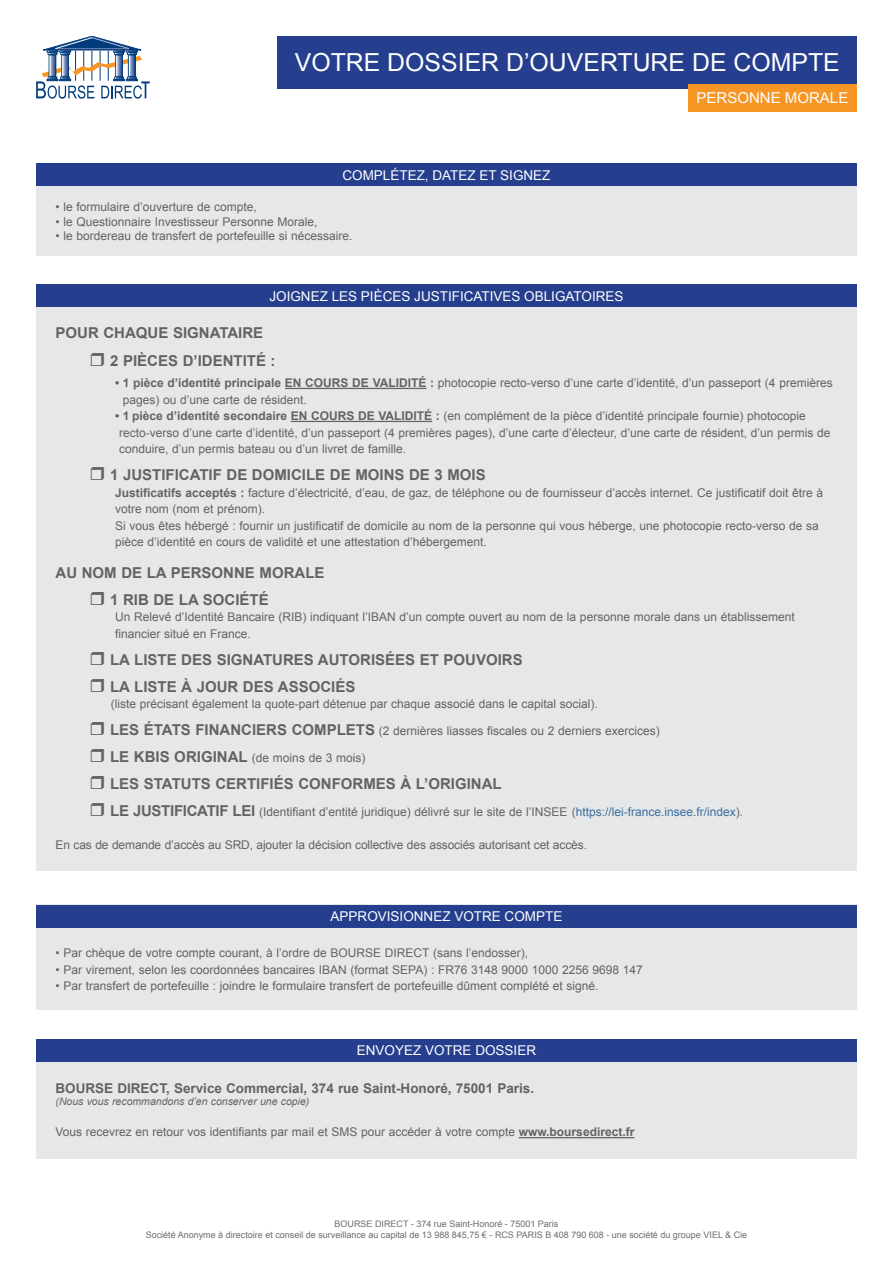
<style>
.page{position:relative;width:893px;height:1263px;background:#fff}
.page>*{position:absolute;margin:0;border:0;box-sizing:border-box;transform-origin:0 0}
.t1{font:24.9px "Arial";color:#fff}
.t2{font:700 15px/27px "Arial";color:#636366}
.t3{font:15px "Arial";color:#fff}
.t4{font:13.5px "Arial";color:#fff}
.t5{font:700 13.5px "Arial";color:#636366}
.t6{font:12px/16.5px "Arial";color:#636366}
.t7{font:700 12px "Arial";color:#636366}
.t8{font:italic 10.5px "Arial";color:#636366}
.t9{font:9px/10.8px "Arial";color:#6c6d70;text-align:center}
.s1{font-weight:700}
.s2{font-weight:700;font-size:15px}
.s3{color:#3b709f}
</style>
<div class="page">
<svg style="left:36px;top:36px;width:114px;height:63px"></svg>
<div style="left:278px;top:36px;width:579px;height:52px;background:#253f8e"></div>
<div style="left:688px;top:84px;width:169px;height:28px;background:#f79525"></div>
<div style="left:36px;top:164px;width:821px;height:92px;background:#e6e7e9"></div>
<div style="left:36px;top:164px;width:821px;height:22px;background:#253f8e"></div>
<div style="left:36px;top:284px;width:821px;height:586px;background:#e6e7e9"></div>
<hr style="left:285px;top:388px;width:141px;height:1px;background:#636366">
<hr style="left:291px;top:421px;width:141px;height:1px;background:#636366">
<div style="left:36px;top:284px;width:821px;height:23px;background:#253f8e"></div>
<div style="left:36px;top:905px;width:821px;height:105px;background:#e6e7e9"></div>
<div style="left:36px;top:905px;width:821px;height:22px;background:#253f8e"></div>
<div style="left:36px;top:1044px;width:821px;height:115px;background:#e6e7e9"></div>
<hr style="left:519px;top:1137px;width:115px;height:1px;background:#636366">
<div style="left:36px;top:1039px;width:821px;height:22px;background:#253f8e"></div>
<p class="t1" style="left:295px;top:46px;width:547px">VOTRE DOSSIER D’OUVERTURE DE COMPTE</p>
<p class="t3" style="left:697px;top:88px;width:153px">PERSONNE MORALE</p>
<p class="t4" style="left:342px;top:166px;width:210px">COMPLÉTEZ, DATEZ ET SIGNEZ</p>
<p class="t6" style="left:55px;top:199px;width:203px">• le formulaire d’ouverture de compte,</p>
<p class="t6" style="left:55px;top:213px;width:263px">• le Questionnaire Investisseur Personne Morale,</p>
<p class="t6" style="left:55px;top:228px;width:299px">• le bordereau de transfert de portefeuille si nécessaire.</p>
<p class="t4" style="left:269px;top:287px;width:356px">JOIGNEZ LES PIÈCES JUSTIFICATIVES OBLIGATOIRES</p>
<p class="t2" style="left:110px;top:319px;width:155px;line-height:28.5px;text-indent:-55px">POUR CHAQUE SIGNATAIRE<br>2 pièces</p>
<p class="t2" style="left:183px;top:348px;width:40px">d’identit</p>
<p class="t2" style="left:256px;top:348px;width:21px">é :</p>
<p class="t6" style="left:123px;top:375px;width:711px;text-indent:-8px"><span class="s1">• 1 pièce d’identité principale EN COURS DE VALIDITÉ :</span> photocopie recto-verso d’une carte d’identité, d’un passeport (4 premières pages) ou d’une carte de résident.</p>
<p class="t7" style="left:115px;top:408px;width:206px">• 1 pièce d’identité secondaire en cours</p>
<p class="t7" style="left:358px;top:408px;width:28px">de vali</p>
<p class="t6" style="left:119px;top:408px;width:713px;text-indent:286px"><span class="s1">dité :</span> (en complément de la pièce d’identité principale fournie) photocopie recto-verso d’une carte d’identité, d’un passeport (4 premières pages), d’une carte d’électeur, d’une carte de résident, d’un permis de conduire, d’un permis bateau ou d’un livret de famille.</p>
<p class="t2" style="left:110px;top:462px;width:377px">1 JUSTIFICATIF DE DOMICILE DE MOINS DE 3 MOIS</p>
<p class="t6" style="left:115px;top:484px;width:710px"><span class="s1">Justificatifs acceptés :</span> facture d’électricité, d’eau, de gaz, de téléphone ou de fournisseur d’accès internet. Ce justificatif doit être à votre nom (nom et prénom).<br>Si vous êtes hébergé : fournir un justificatif de domicile au nom de la personne qui vous héberge, une photocopie recto-verso de sa pièce d’identité en cours de validité et une attestation d’hébergement.</p>
<p class="t2" style="left:55px;top:559px;width:39px">au nom</p>
<p class="t2" style="left:121px;top:559px;width:92px">de la personne</p>
<p class="t2" style="left:110px;top:559px;width:196px;text-indent:149px">mo rale<br>1 RIB DE LA SOCIÉTÉ</p>
<p class="t6" style="left:115px;top:609px;width:681px">Un Relevé d’Identité Bancaire (RIB) indiquant l’IBAN d’un compte ouvert au nom de la personne morale dans un établissement financier situé en France.</p>
<p class="t2" style="left:110px;top:646px;width:414px">LA LISTE DES SIGNATURES AUTORISÉES ET POUVOIRS<br>LA LISTE à JOUR DES ASSOCIÉS</p>
<p class="t6" style="left:111px;top:696px;width:488px">(liste précisant également la quote-part détenue par chaque associé dans le capital social).</p>
<p class="t6" style="left:110px;top:723px;width:551px"><span class="s2">LES ÉTATS FINANCIERS COMPLETS</span> (2 dernières liasses fiscales ou 2 derniers exercices)</p>
<p class="t6" style="left:110px;top:750px;width:257px"><span class="s2">LE KBIS ORIGINAL</span> (de moins de 3 mois)</p>
<p class="t2" style="left:110px;top:771px;width:393px">LES STATUTS CERTIFIÉS CONFORMES À L’ORIGINAL</p>
<p class="t6" style="left:110px;top:804px;width:634px"><span class="s2">LE JUSTIFICATIF LEI</span> (Identifiant d’entité juridique) délivré sur le site de l’INSEE (<span class="s3">https://lei-france.insee.fr/index</span>).</p>
<p class="t6" style="left:55px;top:837px;width:533px">En cas de demande d’accès au SRD, ajouter la décision collective des associés autorisant cet accès.</p>
<p class="t4" style="left:331px;top:907px;width:233px">APPROVISIONNEZ VOTRE COMPTE</p>
<p class="t6" style="left:56px;top:945px;width:474px">• Par chèque de votre compte courant, à l’ordre de BOURSE DIRECT (sans l’endosser),</p>
<p class="t6" style="left:56px;top:962px;width:589px">• Par virement, selon les coordonnées bancaires IBAN (format SEPA) : FR76 3148 9000 1000 2256 9698 147</p>
<p class="t6" style="left:56px;top:978px;width:544px">• Par transfert de portefeuille : joindre le formulaire transfert de portefeuille dûment complété et signé.</p>
<p class="t4" style="left:357px;top:1041px;width:181px">ENVOYEZ VOTRE DOSSIER</p>
<p class="t5" style="left:55px;top:1079px;width:480px">BOURSE DIRECT, Service Commercial, 374 rue Saint-Honoré, 75001 Paris.</p>
<p class="t8" style="left:55px;top:1095px;width:255px">(Nous vous recommandons d’en conserver une copie)</p>
<p class="t6" style="left:55px;top:1124px;width:580px">Vous recevrez en retour vos identifiants par mail et SMS pour accéder à votre compte <span class="s1">www.boursedirect.fr</span></p>
<p class="t9" style="left:146px;top:1218px;width:603px">BOURSE DIRECT - 374 rue Saint-Honoré - 75001 Paris<br>Société Anonyme à directoire et conseil de surveillance au capital de 13 988 845,75 € - RCS PARIS B 408 790 608 - une société du groupe VIEL &amp; Cie</p>
</div>
